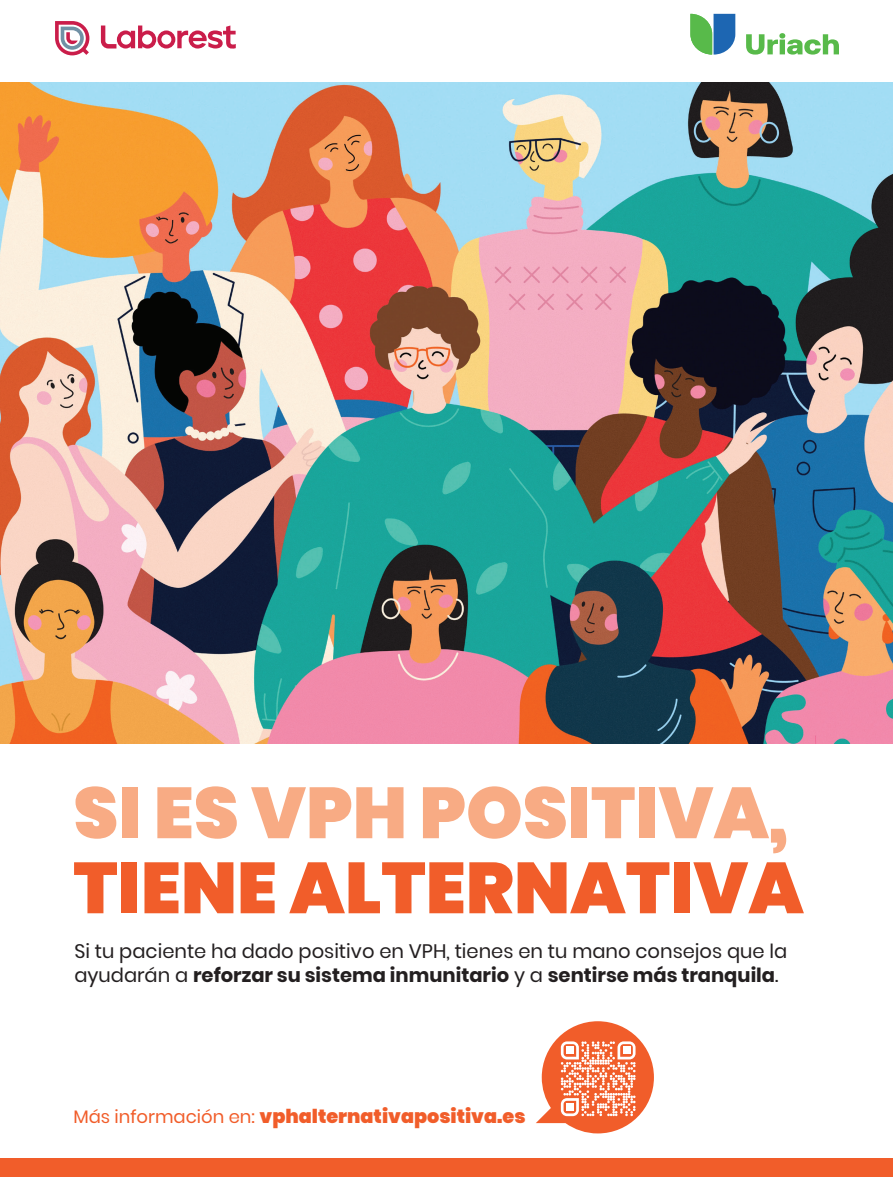
<style>
.page{position:relative;width:893px;height:1191px;background:#fff}
.page>*{position:absolute;margin:0;border:0;box-sizing:border-box;transform-origin:0 0}
.t1{font:900 72px "Poppins";color:#f8ab84}
.t2{font:900 72px "Poppins";color:#f15d2a}
.t3{font:19.5px/24px "Poppins";color:#231f20}
.t4{font:900 19.2px "Poppins";color:#f15d2a}
.s1{font-weight:700}
.s2{font-weight:400;font-size:18px}
</style>
<div class="page">
<svg style="left:746px;top:33px;width:93px;height:22px"></svg>
<svg style="left:690px;top:14px;width:45px;height:41px"></svg>
<svg style="left:101px;top:26px;width:135px;height:23px"></svg>
<svg style="left:55px;top:21px;width:34px;height:34px"></svg>
<div style="left:0;top:1158px;width:893px;height:19px;background:#f15d2a"></div>
<img style="left:0;top:83px;width:893px;height:660px">
<svg style="left:536px;top:1021px;width:118px;height:112px"></svg>
<div style="left:566px;top:1046px;width:8px;height:8px;background:#fff"></div>
<div style="left:623px;top:1046px;width:7px;height:8px;background:#fff"></div>
<div style="left:566px;top:1103px;width:8px;height:8px;background:#fff"></div>
<h1 class="t1" style="left:73px;top:771px;width:717px">SI ES VPH POSITIVA,</h1>
<h1 class="t2" style="left:73px;top:846px;width:732px">TIENE ALTERNATIVA</h1>
<p class="t3" style="left:74px;top:939px;width:714px">Si tu paciente ha dado positivo en VPH, tienes en tu mano consejos que la ayudarán a <span class="s1">reforzar su sistema inmunitario</span> y a <span class="s1">sentirse más tranquila</span>.</p>
<p class="t4" style="left:73px;top:1105px;width:454px"><span class="s2">Más información en:</span> vphalternativapositiva.es</p>
</div>
